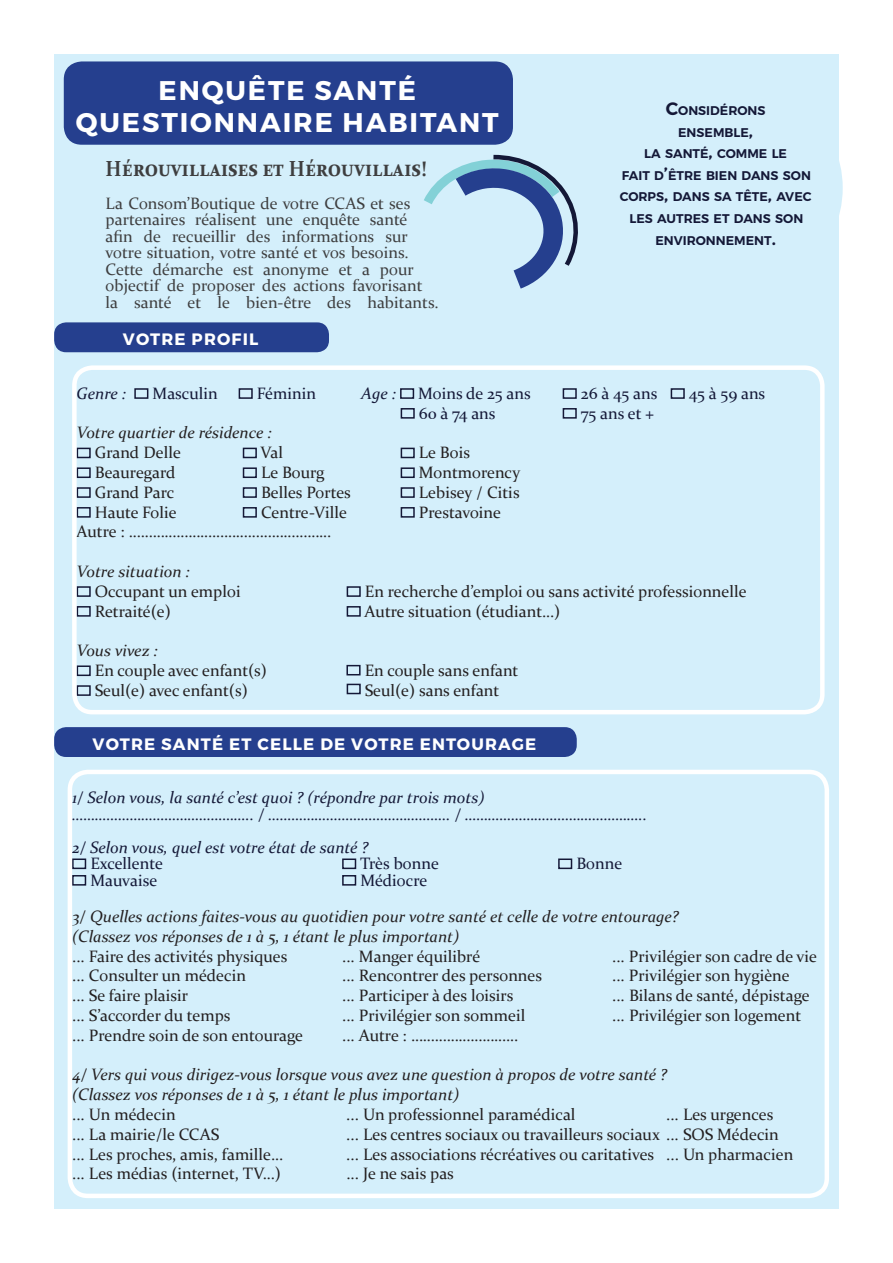
<style>
.page{position:relative;width:893px;height:1263px;background:#fff}
.page>*{position:absolute;margin:0;border:0;box-sizing:border-box;transform-origin:0 0}
.t1{font:700 27px/32.4px "Montserrat";letter-spacing:.07em;color:#fff;text-align:center}
.t2{font:700 21.9px "Constantia";letter-spacing:.02em;color:#3e3e3f;scale:.89 1}
.t3{font:16.5px "Constantia";color:#231f20}
.t4{font:italic 16.5px/19.8px "Constantia";color:#231f20}
.t5{font:16.5px/16.5px "Constantia";color:#3e3e3f}
.t6{font:italic 16.5px/16.5px "Constantia";color:#141837}
.t7{font:16.5px "Constantia";color:#141837}
.t8{font:700 16.5px "Montserrat";letter-spacing:.07em;color:#fff}
.t9{font:600 12.6px/21.6px "Montserrat";color:#141837;text-align:center}
.s1{font-size:18px}
</style>
<div class="page">
<div style="left:54px;top:54px;width:785px;height:1155px;background:#d4effb"></div>
<div style="left:583px;top:71px;width:260px;height:234px;background:#d4effb;border-radius:50%"></div>
<svg style="left:424px;top:154px;width:154px;height:135px"></svg>
<div style="left:64px;top:61px;width:449px;height:84px;background:#253f8e;border-radius:18px"></div>
<div style="left:54px;top:322px;width:275px;height:30px;background:#253f8e;border-radius:12px"></div>
<div style="left:134px;top:388px;width:14px;height:11px;border:2px solid #141837"></div>
<div style="left:239px;top:388px;width:14px;height:11px;border:2px solid #141837"></div>
<div style="left:400px;top:388px;width:14px;height:11px;border:2px solid #141837"></div>
<div style="left:563px;top:388px;width:14px;height:11px;border:2px solid #141837"></div>
<div style="left:671px;top:388px;width:14px;height:11px;border:2px solid #141837"></div>
<div style="left:401px;top:408px;width:14px;height:11px;border:2px solid #141837"></div>
<div style="left:563px;top:408px;width:14px;height:11px;border:2px solid #141837"></div>
<div style="left:77px;top:448px;width:14px;height:10px;border:2px solid #141837"></div>
<div style="left:243px;top:448px;width:14px;height:10px;border:2px solid #141837"></div>
<div style="left:401px;top:448px;width:14px;height:10px;border:2px solid #141837"></div>
<div style="left:77px;top:467px;width:14px;height:11px;border:2px solid #141837"></div>
<div style="left:243px;top:467px;width:14px;height:11px;border:2px solid #141837"></div>
<div style="left:401px;top:467px;width:14px;height:11px;border:2px solid #141837"></div>
<div style="left:77px;top:487px;width:14px;height:11px;border:2px solid #141837"></div>
<div style="left:243px;top:487px;width:14px;height:11px;border:2px solid #141837"></div>
<div style="left:401px;top:487px;width:14px;height:11px;border:2px solid #141837"></div>
<div style="left:77px;top:507px;width:14px;height:11px;border:2px solid #141837"></div>
<div style="left:243px;top:507px;width:14px;height:11px;border:2px solid #141837"></div>
<div style="left:401px;top:507px;width:14px;height:11px;border:2px solid #141837"></div>
<div style="left:77px;top:586px;width:14px;height:11px;border:2px solid #141837"></div>
<div style="left:347px;top:586px;width:14px;height:11px;border:2px solid #141837"></div>
<div style="left:77px;top:606px;width:14px;height:11px;border:2px solid #141837"></div>
<div style="left:347px;top:606px;width:14px;height:11px;border:2px solid #141837"></div>
<div style="left:77px;top:665px;width:14px;height:11px;border:2px solid #141837"></div>
<div style="left:346px;top:665px;width:15px;height:10px;border:2px solid #141837"></div>
<div style="left:77px;top:685px;width:14px;height:11px;border:2px solid #141837"></div>
<div style="left:347px;top:684px;width:14px;height:10px;border:2px solid #141837"></div>
<div style="left:72px;top:365px;width:753px;height:349px;border:4px solid #fff;border-radius:18px"></div>
<div style="left:54px;top:727px;width:523px;height:30px;background:#253f8e;border-radius:12px"></div>
<div style="left:72px;top:858px;width:14px;height:11px;border:2px solid #141837"></div>
<div style="left:342px;top:858px;width:14px;height:11px;border:2px solid #141837"></div>
<div style="left:558px;top:858px;width:14px;height:11px;border:2px solid #141837"></div>
<div style="left:72px;top:875px;width:14px;height:10px;border:2px solid #141837"></div>
<div style="left:342px;top:875px;width:14px;height:10px;border:2px solid #141837"></div>
<div style="left:68px;top:770px;width:761px;height:428px;border:4px solid #fff;border-radius:18px"></div>
<h1 class="t1" style="left:76px;top:75px;width:424px">ENQUÊTE SANTÉ<br>QUESTIONNAIRE HABITANT</h1>
<h2 class="t2" style="left:106px;top:153px;width:362px">Hérouvillaises et Hérouvillais!</h2>
<p class="t5" style="left:106px;top:194px;width:335px">La Consom’Boutique de votre CCAS et ses partenaires réalisent une enquête santé afin de recueillir des informations sur votre situation, votre santé et vos besoins.<br>Cette démarche est anonyme et a pour objectif de proposer des actions favorisant la santé et le bien-être des habitants.</p>
<p class="t8" style="left:123px;top:329px;width:137px">VOTRE PROFIL</p>
<p class="t9" style="left:620px;top:100px;width:193px"><span class="s1">C</span>ONSIDÉRONS<br>ENSEMBLE<span class="s1">,<br></span>LA SANTÉ<span class="s1">,</span> COMME LE<br>FAIT D<span class="s1">’</span>ÊTRE BIEN DANS SON<br>CORPS<span class="s1">,</span> DANS SA TÊTE<span class="s1">,</span> AVEC<br>LES AUTRES ET DANS SON<br>ENVIRONNEMENT<span class="s1">.</span></p>
<p class="t6" style="left:77px;top:384px;width:51px">Genre :</p>
<p class="t7" style="left:153px;top:382px;width:67px">Masculin</p>
<p class="t7" style="left:257px;top:382px;width:61px">Féminin</p>
<p class="t6" style="left:361px;top:384px;width:36px">Age :</p>
<p class="t7" style="left:418px;top:382px;width:114px">Moins de 25 ans</p>
<p class="t7" style="left:581px;top:382px;width:78px">26 à 45 ans</p>
<p class="t7" style="left:689px;top:382px;width:78px">45 à 59 ans</p>
<p class="t7" style="left:419px;top:402px;width:78px">60 à 74 ans</p>
<p class="t7" style="left:581px;top:402px;width:75px">75 ans et +</p>
<p class="t4" style="left:77px;top:422px;width:197px">Votre quartier de résidence :</p>
<p class="t3" style="left:95px;top:441px;width:88px">Grand Delle</p>
<p class="t3" style="left:261px;top:441px;width:24px">Val</p>
<p class="t3" style="left:419px;top:441px;width:53px">Le Bois</p>
<p class="t3" style="left:95px;top:461px;width:82px">Beauregard</p>
<p class="t3" style="left:261px;top:461px;width:65px">Le Bourg</p>
<p class="t3" style="left:419px;top:461px;width:103px">Montmorency</p>
<p class="t3" style="left:95px;top:481px;width:81px">Grand Parc</p>
<p class="t3" style="left:261px;top:481px;width:91px">Belles Portes</p>
<p class="t3" style="left:419px;top:481px;width:102px">Lebisey / Citis</p>
<p class="t3" style="left:95px;top:501px;width:83px">Haute Folie</p>
<p class="t3" style="left:261px;top:501px;width:88px">Centre-Ville</p>
<p class="t3" style="left:419px;top:501px;width:84px">Prestavoine</p>
<p class="t3" style="left:77px;top:521px;width:256px">Autre : ……………………………………………</p>
<p class="t4" style="left:77px;top:561px;width:115px">Votre situation :</p>
<p class="t3" style="left:95px;top:580px;width:147px">Occupant un emploi</p>
<p class="t3" style="left:365px;top:580px;width:383px">En recherche d’emploi ou sans activité professionnelle</p>
<p class="t3" style="left:95px;top:600px;width:78px">Retraité(e)</p>
<p class="t3" style="left:365px;top:600px;width:197px">Autre situation (étudiant…)</p>
<p class="t4" style="left:77px;top:640px;width:83px">Vous vivez :</p>
<p class="t3" style="left:95px;top:659px;width:174px">En couple avec enfant(s)</p>
<p class="t3" style="left:365px;top:659px;width:155px">En couple sans enfant</p>
<p class="t3" style="left:95px;top:679px;width:154px">Seul(e) avec enfant(s)</p>
<p class="t3" style="left:365px;top:679px;width:136px">Seul(e) sans enfant</p>
<p class="t8" style="left:93px;top:734px;width:443px">VOTRE SANTÉ ET CELLE DE VOTRE ENTOURAGE</p>
<p class="t6" style="left:72px;top:788px;width:577px">1/ Selon vous, la santé c’est quoi ? (répondre par trois mots) ……………………………………….. / ……………………………………….. / ………………………………………..</p>
<p class="t6" style="left:72px;top:838px;width:298px">2/ Selon vous, quel est votre état de santé ?</p>
<p class="t7" style="left:90px;top:852px;width:74px">Excellente</p>
<p class="t7" style="left:360px;top:852px;width:80px">Très bonne</p>
<p class="t7" style="left:576px;top:852px;width:47px">Bonne</p>
<p class="t7" style="left:90px;top:869px;width:68px">Mauvaise</p>
<p class="t7" style="left:360px;top:869px;width:69px">Médiocre</p>
<p class="t4" style="left:72px;top:906px;width:608px">3/ Quelles actions faites-vous au quotidien pour votre santé et celle de votre entourage? (Classez vos réponses de 1 à 5, 1 étant le plus important)</p>
<p class="t3" style="left:72px;top:945px;width:217px">... Faire des activités physiques</p>
<p class="t3" style="left:342px;top:945px;width:140px">... Manger équilibré</p>
<p class="t3" style="left:612px;top:945px;width:206px">... Privilégier son cadre de vie</p>
<p class="t3" style="left:72px;top:964px;width:175px">... Consulter un médecin</p>
<p class="t3" style="left:342px;top:964px;width:201px">... Rencontrer des personnes</p>
<p class="t3" style="left:612px;top:964px;width:179px">... Privilégier son hygiène</p>
<p class="t3" style="left:72px;top:984px;width:118px">... Se faire plaisir</p>
<p class="t3" style="left:342px;top:984px;width:173px">... Participer à des loisirs</p>
<p class="t3" style="left:612px;top:984px;width:199px">... Bilans de santé, dépistage</p>
<p class="t3" style="left:72px;top:1004px;width:160px">... S’accorder du temps</p>
<p class="t3" style="left:342px;top:1004px;width:185px">... Privilégier son sommeil</p>
<p class="t3" style="left:612px;top:1004px;width:191px">... Privilégier son logement</p>
<p class="t3" style="left:72px;top:1024px;width:232px">... Prendre soin de son entourage</p>
<p class="t3" style="left:342px;top:1024px;width:177px">... Autre : ………………………</p>
<p class="t4" style="left:72px;top:1064px;width:597px">4/ Vers qui vous dirigez-vous lorsque vous avez une question à propos de votre santé ? (Classez vos réponses de 1 à 5, 1 étant le plus important)</p>
<p class="t3" style="left:72px;top:1103px;width:105px">... Un médecin</p>
<p class="t3" style="left:346px;top:1103px;width:231px">... Un professionnel paramédical</p>
<p class="t3" style="left:666px;top:1103px;width:109px">... Les urgences</p>
<p class="t3" style="left:72px;top:1123px;width:149px">... La mairie/le CCAS</p>
<p class="t3" style="left:346px;top:1123px;width:434px">... Les centres sociaux ou travailleurs sociaux ... SOS Médecin</p>
<p class="t3" style="left:72px;top:1143px;width:212px">... Les proches, amis, famille…</p>
<p class="t3" style="left:346px;top:1143px;width:448px">... Les associations récréatives ou caritatives ... Un pharmacien</p>
<p class="t3" style="left:72px;top:1162px;width:210px">... Les médias (internet, TV…)</p>
<p class="t3" style="left:346px;top:1162px;width:109px">... Je ne sais pas</p>
</div>
